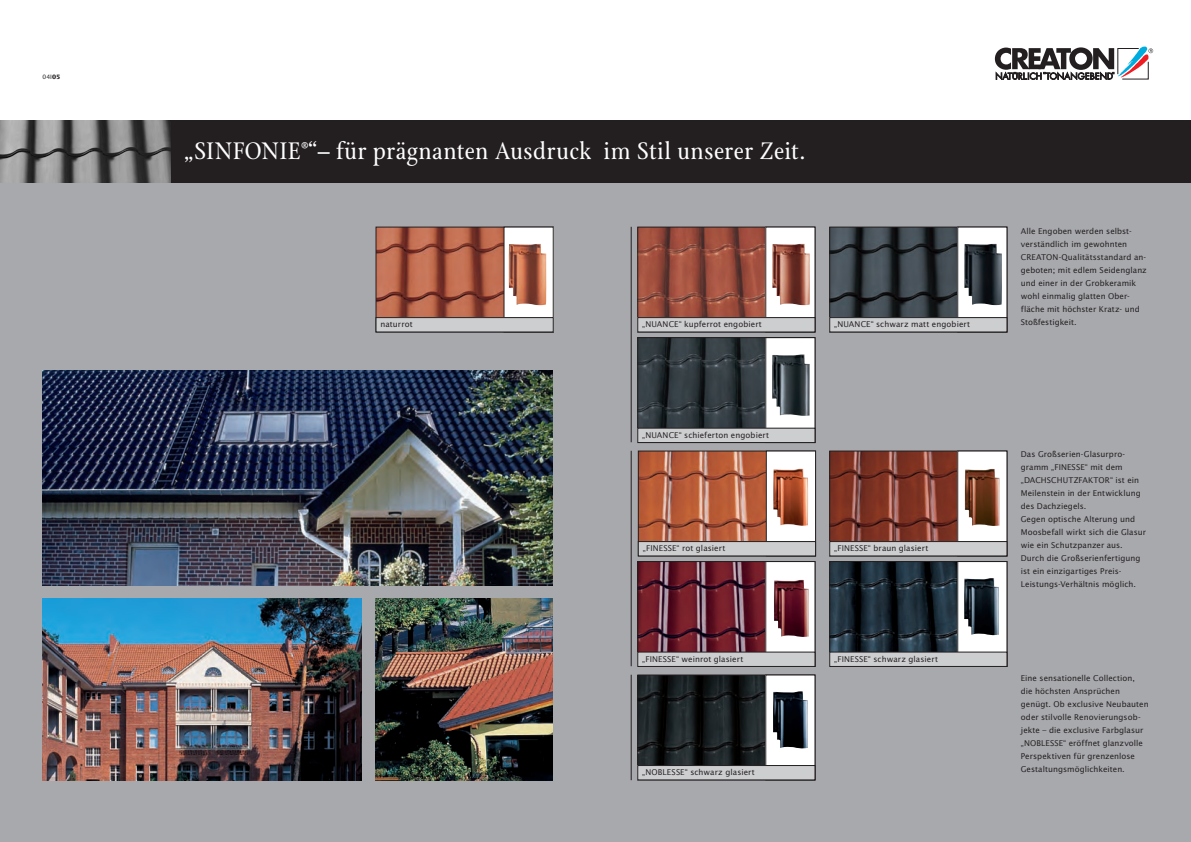
<style>
.page{position:relative;width:1191px;height:842px;background:#fff}
.page>*{position:absolute;margin:0;border:0;box-sizing:border-box;transform-origin:0 0}
.t1{font:26px "Stone Print";letter-spacing:.02em;color:#fff}
.t2{font:8px/13px "Lucida Sans";letter-spacing:.005em;color:#231f20}
.t3{font:6px "Lucida Sans";color:#231f20}
.s1{font-weight:700}
</style>
<div class="page">
<svg style="left:995px;top:46px;width:158px;height:34px"></svg>
<div style="left:0;top:183px;width:1191px;height:659px;background:#a8a9ad"></div>
<img style="left:639px;top:339px;width:126px;height:89px">
<div style="left:637px;top:337px;width:178px;height:106px;border:1px solid #231f20"></div>
<div style="left:170px;top:120px;width:1021px;height:63px;background:#231f20"></div>
<img style="left:378px;top:229px;width:126px;height:88px">
<div style="left:504px;top:227px;width:49px;height:105px;background:#fff"></div>
<div style="left:376px;top:318px;width:177px;height:14px;background:#cdced0"></div>
<div style="left:376px;top:317px;width:177px;height:15px;border:1px solid #231f20"></div>
<img style="left:43px;top:371px;width:510px;height:214px">
<img style="left:640px;top:453px;width:126px;height:88px">
<div style="left:638px;top:451px;width:178px;height:105px;border:1px solid #231f20"></div>
<div style="left:766px;top:451px;width:49px;height:105px;background:#fff"></div>
<div style="left:766px;top:451px;width:50px;height:105px;border:1px solid #231f20"></div>
<div style="left:638px;top:542px;width:177px;height:14px;background:#cdced0"></div>
<div style="left:638px;top:541px;width:177px;height:15px;border:1px solid #231f20"></div>
<img style="left:639px;top:563px;width:126px;height:89px">
<div style="left:637px;top:561px;width:178px;height:106px;border:1px solid #231f20"></div>
<div style="left:765px;top:561px;width:50px;height:105px;background:#fff"></div>
<div style="left:765px;top:561px;width:50px;height:106px;border:1px solid #231f20"></div>
<div style="left:638px;top:652px;width:177px;height:14px;background:#cdced0"></div>
<div style="left:637px;top:652px;width:178px;height:15px;border:1px solid #231f20"></div>
<img style="left:639px;top:229px;width:126px;height:88px">
<div style="left:637px;top:227px;width:178px;height:105px;border:1px solid #231f20"></div>
<img style="left:831px;top:229px;width:126px;height:88px">
<div style="left:829px;top:227px;width:178px;height:105px;border:1px solid #231f20"></div>
<div style="left:765px;top:227px;width:50px;height:105px;background:#fff"></div>
<div style="left:765px;top:227px;width:50px;height:105px;border:1px solid #231f20"></div>
<div style="left:957px;top:227px;width:50px;height:105px;background:#fff"></div>
<div style="left:957px;top:227px;width:50px;height:105px;border:1px solid #231f20"></div>
<div style="left:765px;top:338px;width:50px;height:104px;background:#fff"></div>
<div style="left:765px;top:337px;width:50px;height:106px;border:1px solid #231f20"></div>
<div style="left:638px;top:318px;width:177px;height:14px;background:#cdced0"></div>
<div style="left:637px;top:317px;width:178px;height:15px;border:1px solid #231f20"></div>
<div style="left:829px;top:318px;width:178px;height:14px;background:#cdced0"></div>
<div style="left:829px;top:317px;width:178px;height:15px;border:1px solid #231f20"></div>
<div style="left:638px;top:428px;width:177px;height:14px;background:#cdced0"></div>
<div style="left:637px;top:428px;width:178px;height:15px;border:1px solid #231f20"></div>
<img style="left:831px;top:453px;width:126px;height:88px">
<div style="left:829px;top:451px;width:178px;height:105px;border:1px solid #231f20"></div>
<div style="left:957px;top:451px;width:50px;height:105px;background:#fff"></div>
<div style="left:957px;top:451px;width:50px;height:105px;border:1px solid #231f20"></div>
<div style="left:829px;top:542px;width:178px;height:14px;background:#cdced0"></div>
<div style="left:829px;top:541px;width:178px;height:15px;border:1px solid #231f20"></div>
<img style="left:639px;top:677px;width:126px;height:88px">
<div style="left:637px;top:675px;width:178px;height:105px;border:1px solid #231f20"></div>
<div style="left:765px;top:675px;width:50px;height:105px;background:#fff"></div>
<div style="left:765px;top:675px;width:50px;height:105px;border:1px solid #231f20"></div>
<div style="left:638px;top:765px;width:177px;height:15px;background:#cdced0"></div>
<div style="left:637px;top:765px;width:178px;height:15px;border:1px solid #231f20"></div>
<img style="left:43px;top:598px;width:318px;height:182px">
<img style="left:376px;top:598px;width:177px;height:182px">
<img style="left:0;top:120px;width:170px;height:63px">
<img style="left:508px;top:244px;width:38px;height:61px">
<img style="left:772px;top:244px;width:38px;height:61px">
<img style="left:964px;top:244px;width:38px;height:61px">
<img style="left:773px;top:469px;width:35px;height:57px">
<img style="left:773px;top:691px;width:34px;height:57px">
<img style="left:964px;top:469px;width:35px;height:57px">
<img style="left:774px;top:580px;width:34px;height:57px">
<img style="left:831px;top:563px;width:126px;height:89px">
<div style="left:829px;top:561px;width:178px;height:106px;border:1px solid #231f20"></div>
<div style="left:957px;top:561px;width:50px;height:105px;background:#fff"></div>
<div style="left:957px;top:561px;width:50px;height:106px;border:1px solid #231f20"></div>
<div style="left:829px;top:652px;width:178px;height:14px;background:#cdced0"></div>
<div style="left:829px;top:652px;width:178px;height:15px;border:1px solid #231f20"></div>
<img style="left:964px;top:578px;width:35px;height:57px">
<img style="left:772px;top:354px;width:37px;height:62px">
<hr style="left:631px;top:227px;width:1px;height:215px;background:#231f20">
<hr style="left:631px;top:451px;width:1px;height:215px;background:#231f20">
<hr style="left:631px;top:675px;width:1px;height:105px;background:#231f20">
<p class="t3" style="left:43px;top:74px;width:19px">04I<span class="s1">05</span></p>
<h1 class="t1" style="left:184px;top:136px;width:37px">„Sinfonie</h1>
<h1 class="t1" style="left:301px;top:136px;width:505px"><sup>®</sup>“– für prägnanten Ausdruck im Stil unserer Zeit.</h1>
<p class="t2" style="left:380px;top:318px;width:34px">naturrot</p>
<p class="t2" style="left:642px;top:318px;width:121px">„NUANCE“ kupferrot engobiert</p>
<p class="t2" style="left:834px;top:318px;width:137px">„NUANCE“ schwarz matt engobiert</p>
<p class="t2" style="left:642px;top:428px;width:128px">„NUANCE“ schieferton engobiert</p>
<p class="t2" style="left:643px;top:542px;width:84px">„FINESSE“ rot glasiert</p>
<p class="t2" style="left:642px;top:652px;width:103px">„FINESSE“ weinrot glasiert</p>
<p class="t2" style="left:642px;top:766px;width:114px">„NOBLESSE“ schwarz glasiert</p>
<p class="t2" style="left:834px;top:542px;width:96px">„FINESSE“ braun glasiert</p>
<p class="t2" style="left:834px;top:652px;width:105px">„FINESSE“ schwarz glasiert</p>
<p class="t2" style="left:1020px;top:225px;width:127px">Alle Engoben werden selbst&shy;verständlich im gewohnten<br>CREATON-Qualitätsstandard an&shy;geboten; mit edlem Seidenglanz und einer in der Grobkeramik wohl einmalig glatten Ober--- fläche mit höchster Kratz- und<br>Stoßfestigkeit.</p>
<p class="t2" style="left:1020px;top:447px;width:127px">Das Großserien-Glasurpro&shy;gramm „FINESSE“ mit dem „DACHSCHUTZFAKTOR“ ist ein<br>Meilenstein in der Entwicklung des Dachziegels.<br>Gegen optische Alterung und<br>Moosbefall wirkt sich die Glasur wie ein Schutzpanzer aus.<br>Durch die Großserienfertigung ist ein einzigartiges Preis-<br>Leistungs-Verhältnis möglich.</p>
<p class="t2" style="left:1020px;top:671px;width:129px">Eine sensationelle Collection, die höchsten Ansprüchen genügt. Ob exclusive Neubauten oder stilvolle Renovierungsob&shy;jekte – die exclusive Farbglasur „NOBLESSE“ eröffnet glanzvolle<br>Perspektiven für grenzenlose<br>Gestaltungsmöglichkeiten.</p>
</div>
